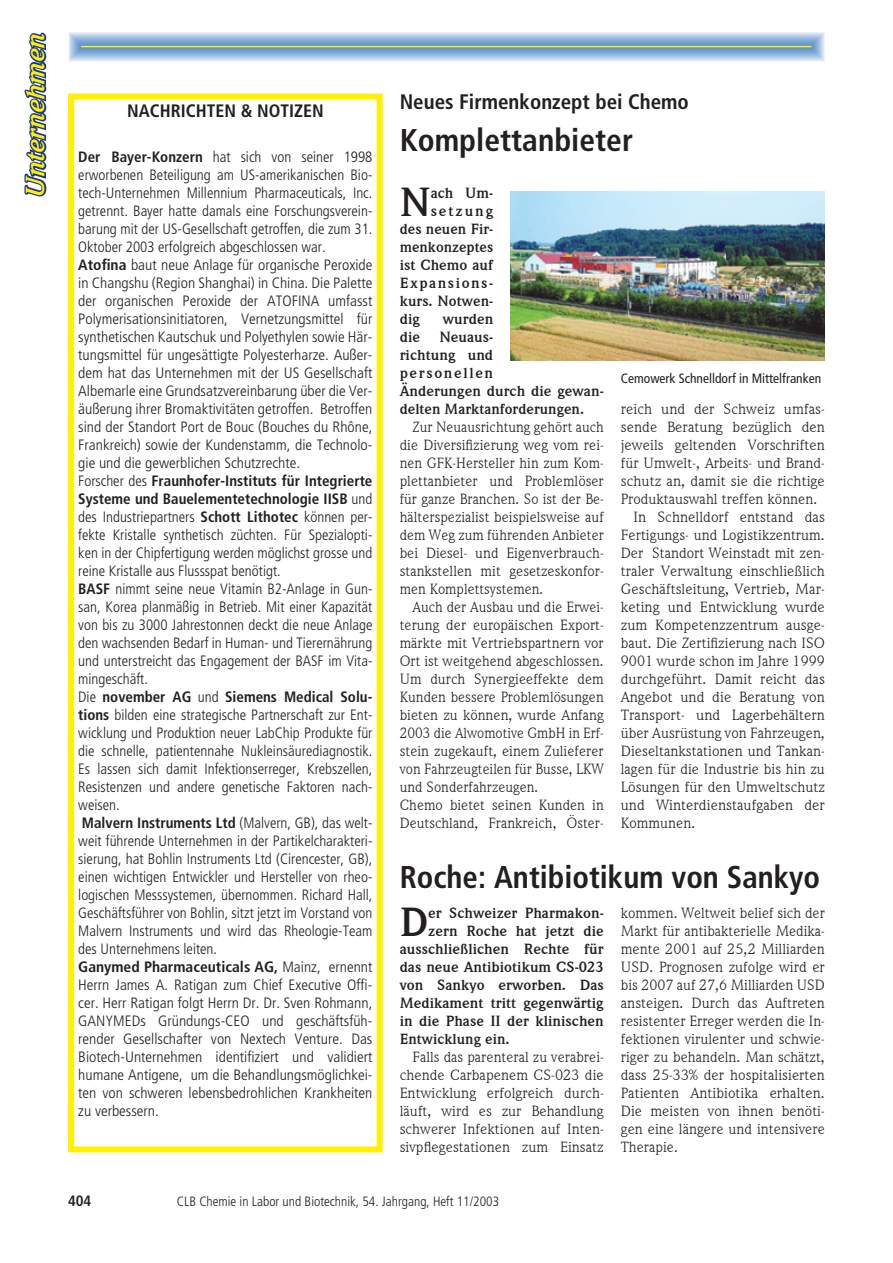
<style>
.page{position:relative;width:893px;height:1263px;background:#fff}
.page>*{position:absolute;margin:0;border:0;box-sizing:border-box;transform-origin:0 0}
.t1{font:700 41.25px "Weidemann IT Cby BT";color:#231f20}
.t2{font:700 condensed 31.5px "Frutiger";color:#231f20}
.t3{font:italic 700 27px "Weidemann IT Cby BT";letter-spacing:-.005em;color:#fff101}
.t4{font:700 condensed 21px "Frutiger";color:#231f20}
.t5{font:700 condensed 18px "Frutiger";color:#231f20}
.t6{font:300 condensed 15px/18px "Frutiger";color:#231f20}
.t7{font:15px/18px "Weidemann IT Cby BT";color:#231f20;text-align:justify}
.t8{font:15px "Weidemann IT Cby BT";color:#231f20;scale:1.05 1}
.t9{font:700 15px/18px "Weidemann IT Cby BT";color:#231f20}
.t10{font:15px "Weidemann IT Cby BT";color:#231f20;scale:1.04 1}
.t11{font:700 15px "Weidemann IT Cby BT";letter-spacing:.1em;color:#231f20}
.t12{font:700 15px "Weidemann IT Cby BT";letter-spacing:.125em;color:#231f20}
.t13{font:700 condensed 15px "Frutiger";color:#231f20}
.t14{font:300 condensed 13.5px "Frutiger";color:#231f20}
.t15{font:condensed 13.5px "Frutiger";color:#231f20}
.s1{font-weight:700}
</style>
<div class="page">
<svg style="left:69px;top:32px;width:756px;height:29px;background:#9abbda"></svg>
<hr style="left:81px;top:46px;width:730px;height:1px;background:#fff101">
<svg style="left:24px;top:32px;width:23px;height:165px"></svg>
<img style="left:510px;top:191px;width:315px;height:169px">
<div style="left:68px;top:94px;width:315px;height:1058px;border:6px solid #fff101"></div>
<h3 class="t3" style="left:18px;top:197px;width:166px;rotate:-90deg">Unternehmen</h3>
<p class="t5" style="left:127px;top:100px;width:198px">NACHRICHTEN &amp; NOTIZEN</p>
<p class="t6" style="left:78px;top:148px;width:296px"><span class="s1">Der Bayer-Konzern</span> hat sich von seiner 1998 erworbenen Beteiligung am US-amerikanischen Bio&shy;tech-Unternehmen Millennium Pharmaceuticals, Inc. getrennt. Bayer hatte damals eine Forschungsverein&shy;barung mit der US-Gesellschaft getroffen, die zum 31.<br>Oktober 2003 erfolgreich abgeschlossen war.<br><span class="s1">Atofina</span> baut neue Anlage für organische Peroxide in Changshu (Region Shanghai) in China. Die Palette der organischen Peroxide der ATOFINA umfasst Polymerisationsinitiatoren, Vernetzungsmittel für synthetischen Kautschuk und Polyethylen sowie Här&shy;tungsmittel für ungesättigte Polyesterharze. Außer&shy;dem hat das Unternehmen mit der US Gesellschaft Albemarle eine Grundsatzvereinbarung über die Ver&shy;äußerung ihrer Bromaktivitäten getroffen. Betroffen sind der Standort Port de Bouc (Bouches du Rhône, Frankreich) sowie der Kundenstamm, die Technolo&shy;gie und die gewerblichen Schutzrechte.<br>Forscher des <span class="s1">Fraunhofer-Instituts für Integrierte Systeme und Bauelementetechnologie IISB</span> und des Industriepartners <span class="s1">Schott Lithotec</span> können per&shy;fekte Kristalle synthetisch züchten. Für Spezialopti&shy;ken in der Chipfertigung werden möglichst grosse und reine Kristalle aus Flussspat benötigt.<br><span class="s1">BASF</span> nimmt seine neue Vitamin B2-Anlage in Gun&shy;san, Korea planmäßig in Betrieb. Mit einer Kapazität von bis zu 3000 Jahrestonnen deckt die neue Anlage den wachsenden Bedarf in Human- und Tierernährung und unterstreicht das Engagement der BASF im Vita&shy;mingeschäft.<br>Die <span class="s1">november AG</span> und <span class="s1">Siemens Medical Solu&shy;tions</span> bilden eine strategische Partnerschaft zur Ent&shy;wicklung und Produktion neuer LabChip Produkte für die schnelle, patientennahe Nukleinsäurediagnostik.<br>Es lassen sich damit Infektionserreger, Krebszellen, Resistenzen und andere genetische Faktoren nach&shy;weisen.<br><span class="s1">Malvern Instruments Ltd</span> (Malvern, GB), das welt&shy;weit führende Unternehmen in der Partikelcharakteri&shy;sierung, hat Bohlin Instruments Ltd (Cirencester, GB), einen wichtigen Entwickler und Hersteller von rheo&shy;logischen Messsystemen, übernommen. Richard Hall, Geschäftsführer von Bohlin, sitzt jetzt im Vorstand von Malvern Instruments und wird das Rheologie-Team des Unternehmens leiten.<br><span class="s1">Ganymed Pharmaceuticals AG,</span> Mainz, ernennt Herrn James A. Ratigan zum Chief Executive Offi&shy;cer. Herr Ratigan folgt Herrn Dr. Dr. Sven Rohmann, GANYMEDs Gründungs-CEO und geschäftsfüh&shy;render Gesellschafter von Nextech Venture. Das Biotech-Unternehmen identifiziert und validiert humane Antigene, um die Behandlungsmöglichkei&shy;ten von schweren lebensbedrohlichen Krankheiten zu verbessern.</p>
<h3 class="t4" style="left:400px;top:90px;width:291px">Neues Firmenkonzept bei Chemo</h3>
<h2 class="t2" style="left:400px;top:122px;width:235px">Komplettanbieter</h2>
<h1 class="t1" style="left:400px;top:176px;width:32px">N</h1>
<p class="t9" style="left:431px;top:184px;width:64px">ach Um-</p>
<p class="t12" style="left:431px;top:202px;width:64px">setzung</p>
<p class="t9" style="left:400px;top:220px;width:95px">des neuen Fir-</p>
<p class="t9" style="left:400px;top:238px;width:95px">menkonzeptes</p>
<p class="t9" style="left:400px;top:256px;width:95px">ist Chemo auf</p>
<p class="t11" style="left:400px;top:274px;width:95px">Expansions-</p>
<p class="t9" style="left:400px;top:292px;width:95px">kurs. Notwen-</p>
<p class="t9" style="left:400px;top:310px;width:22px">dig</p>
<p class="t9" style="left:443px;top:310px;width:52px">wurden</p>
<p class="t9" style="left:400px;top:328px;width:22px">die</p>
<p class="t9" style="left:400px;top:328px;width:206px;text-indent:40px">Neuaus-<br>richtung und<br>personellen<br>Änderungen durch die gewan&shy;delten Marktanforderungen.</p>
<p class="t7" style="left:400px;top:418px;width:206px;text-indent:13px">Zur Neuausrichtung gehört auch die Diversifizierung weg vom rei&shy;nen GFK-Hersteller hin zum Kom&shy;plettanbieter und Problemlöser für ganze Branchen. So ist der Be&shy;hälterspezialist beispielsweise auf dem Weg zum führenden Anbieter bei Diesel- und Eigenverbrauch&shy;stankstellen mit gesetzeskonfor&shy;men Komplettsystemen.</p>
<p class="t7" style="left:400px;top:598px;width:206px;text-align:left;text-indent:13px">Auch der Ausbau und die Erwei&shy;terung der europäischen Export&shy;märkte mit Vertriebspartnern vor<br>Ort ist weitgehend abgeschlossen.<br>Um durch Synergieeffekte dem<br>Kunden bessere Problemlösungen bieten zu können, wurde Anfang<br>2003 die Alwomotive GmbH in Erf&shy;stein zugekauft, einem Zulieferer von Fahrzeugteilen für Busse, LKW und Sonderfahrzeugen.<br>Chemo bietet seinen Kunden in<br>Deutschland, Frankreich, Öster-</p>
<p class="t15" style="left:621px;top:370px;width:202px">Cemowerk Schnelldorf in Mittelfranken</p>
<p class="t8" style="left:621px;top:400px;width:196px">reich und der Schweiz umfas-</p>
<p class="t8" style="left:621px;top:418px;width:196px">sende Beratung bezüglich den</p>
<p class="t8" style="left:621px;top:436px;width:196px">jeweils geltenden Vorschriften</p>
<p class="t7" style="left:621px;top:454px;width:206px">für Umwelt-, Arbeits- und Brand-</p>
<p class="t8" style="left:621px;top:472px;width:196px">schutz an, damit sie die richtige</p>
<p class="t7" style="left:621px;top:490px;width:198px">Produktauswahl treffen können.</p>
<p class="t8" style="left:634px;top:508px;width:184px">In Schnelldorf entstand das</p>
<p class="t7" style="left:621px;top:526px;width:206px">Fertigungs- und Logistikzentrum.</p>
<p class="t7" style="left:621px;top:544px;width:206px">Der Standort Weinstadt mit zen-</p>
<p class="t8" style="left:621px;top:562px;width:196px">traler Verwaltung einschließlich</p>
<p class="t8" style="left:621px;top:580px;width:196px">Geschäftsleitung, Vertrieb, Mar-</p>
<p class="t8" style="left:621px;top:598px;width:196px">keting und Entwicklung wurde</p>
<p class="t8" style="left:621px;top:616px;width:196px">zum Kompetenzzentrum ausge-</p>
<p class="t7" style="left:621px;top:634px;width:206px">baut. Die Zertifizierung nach ISO</p>
<p class="t7" style="left:621px;top:652px;width:206px">9001 wurde schon im Jahre 1999</p>
<p class="t8" style="left:621px;top:670px;width:196px">durchgeführt. Damit reicht das</p>
<p class="t8" style="left:621px;top:688px;width:196px">Angebot und die Beratung von</p>
<p class="t8" style="left:621px;top:706px;width:196px">Transport- und Lagerbehältern</p>
<p class="t7" style="left:621px;top:724px;width:206px">über Ausrüstung von Fahrzeugen,</p>
<p class="t10" style="left:621px;top:742px;width:198px">Dieseltankstationen und Tankan-</p>
<p class="t7" style="left:621px;top:760px;width:206px">lagen für die Industrie bis hin zu</p>
<p class="t10" style="left:621px;top:778px;width:198px">Lösungen für den Umweltschutz</p>
<p class="t8" style="left:621px;top:796px;width:196px">und Winterdienstaufgaben der</p>
<p class="t7" style="left:621px;top:814px;width:76px">Kommunen.</p>
<h2 class="t2" style="left:400px;top:858px;width:422px">Roche: Antibiotikum von Sankyo</h2>
<h1 class="t1" style="left:400px;top:896px;width:30px">D</h1>
<p class="t9" style="left:428px;top:904px;width:177px">er Schweizer Pharmakon-</p>
<p class="t9" style="left:428px;top:922px;width:177px">zern Roche hat jetzt die</p>
<p class="t9" style="left:400px;top:940px;width:206px">ausschließlichen Rechte für</p>
<p class="t9" style="left:400px;top:958px;width:206px">das neue Antibiotikum CS-023</p>
<p class="t9" style="left:400px;top:976px;width:206px">von Sankyo erworben. Das</p>
<p class="t9" style="left:400px;top:994px;width:206px">Medikament tritt gegenwärtig</p>
<p class="t9" style="left:400px;top:1012px;width:206px">in die Phase II der klinischen</p>
<p class="t9" style="left:400px;top:1030px;width:111px">Entwicklung ein.</p>
<p class="t7" style="left:400px;top:1048px;width:206px;text-indent:13px">Falls das parenteral zu verabrei&shy;chende Carbapenem CS-023 die Entwicklung erfolgreich durch&shy;läuft, wird es zur Behandlung schwerer Infektionen auf Inten&shy;sivpflegestationen zum Einsatz</p>
<p class="t7" style="left:621px;top:904px;width:206px">kommen. Weltweit belief sich der Markt für antibakterielle Medika&shy;mente 2001 auf 25,2 Milliarden USD. Prognosen zufolge wird er bis 2007 auf 27,6 Milliarden USD ansteigen. Durch das Auftreten resistenter Erreger werden die In&shy;fektionen virulenter und schwie&shy;riger zu behandeln. Man schätzt, dass 25-33% der hospitalisierten Patienten Antibiotika erhalten.<br>Die meisten von ihnen benöti&shy;gen eine längere und intensivere Therapie.</p>
<p class="t13" style="left:68px;top:1192px;width:25px">404</p>
<p class="t14" style="left:177px;top:1194px;width:324px">CLB Chemie in Labor und Biotechnik, 54. Jahrgang, Heft 11/2003</p>
</div>
